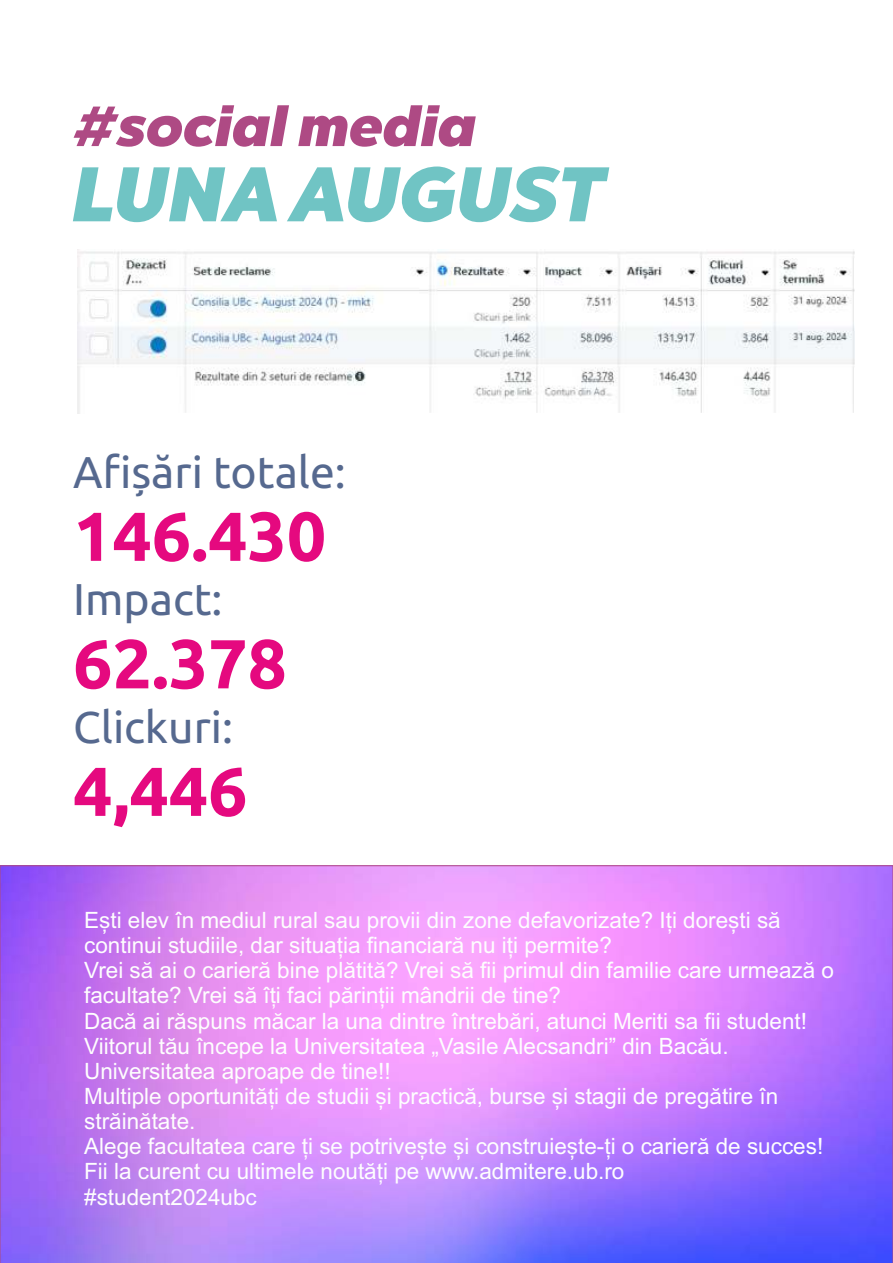
<style>
.page{position:relative;width:893px;height:1263px;background:#fff}
.page>*{position:absolute;margin:0;border:0;box-sizing:border-box;transform-origin:0 0}
.t1{font:77.1px "Chronica Pro Heavy It";color:#70c4c4}
.t2{font:700 69.15px "Ubuntu";color:#e5097f}
.t3{font:56.4px "Chronica Pro Heavy It";color:#ae4a84}
.t4{font:44.55px "Ubuntu";color:#56698f}
.t5{font:22.5px/25.2px "Arial";color:#fefefe}
</style>
<div class="page">
<svg style="left:0;top:865px;width:893px;height:398px;background:#c381f9"></svg>
<img style="left:77px;top:250px;width:778px;height:164px">
<h3 class="t3" style="left:71px;top:103px;width:404px">#social media</h3>
<h1 class="t1" style="left:68px;top:163px;width:534px">LUNAAUGUST</h1>
<h3 class="t4" style="left:73px;top:453px;width:274px">Afișări totale:</h3>
<h2 class="t2" style="left:73px;top:507px;width:254px">146.430</h2>
<h3 class="t4" style="left:73px;top:581px;width:151px">Impact:</h3>
<h2 class="t2" style="left:73px;top:635px;width:215px">62.378</h2>
<h3 class="t4" style="left:73px;top:708px;width:161px">Clickuri:</h3>
<h2 class="t2" style="left:73px;top:762px;width:176px">4,446</h2>
<p class="t5" style="left:84px;top:910px;width:751px">Ești elev în mediul rural sau provii din zone defavorizate? Iți dorești să continui studiile, dar situația financiară nu iți permite?<br>Vrei să ai o carieră bine plătită? Vrei să fii primul din familie care urmează o facultate? Vrei să îți faci părinții mândrii de tine?<br>Dacă ai răspuns măcar la una dintre întrebări, atunci Meriti sa fii student!<br>Viitorul tău începe la Universitatea „Vasile Alecsandri” din Bacău.<br>Universitatea aproape de tine!!<br>Multiple oportunități de studii și practică, burse și stagii de pregătire în străinătate.<br>Alege facultatea care ți se potrivește și construiește-ți o carieră de succes!<br>Fii la curent cu ultimele noutăți pe www.admitere.ub.ro<br>#student2024ubc</p>
</div>
